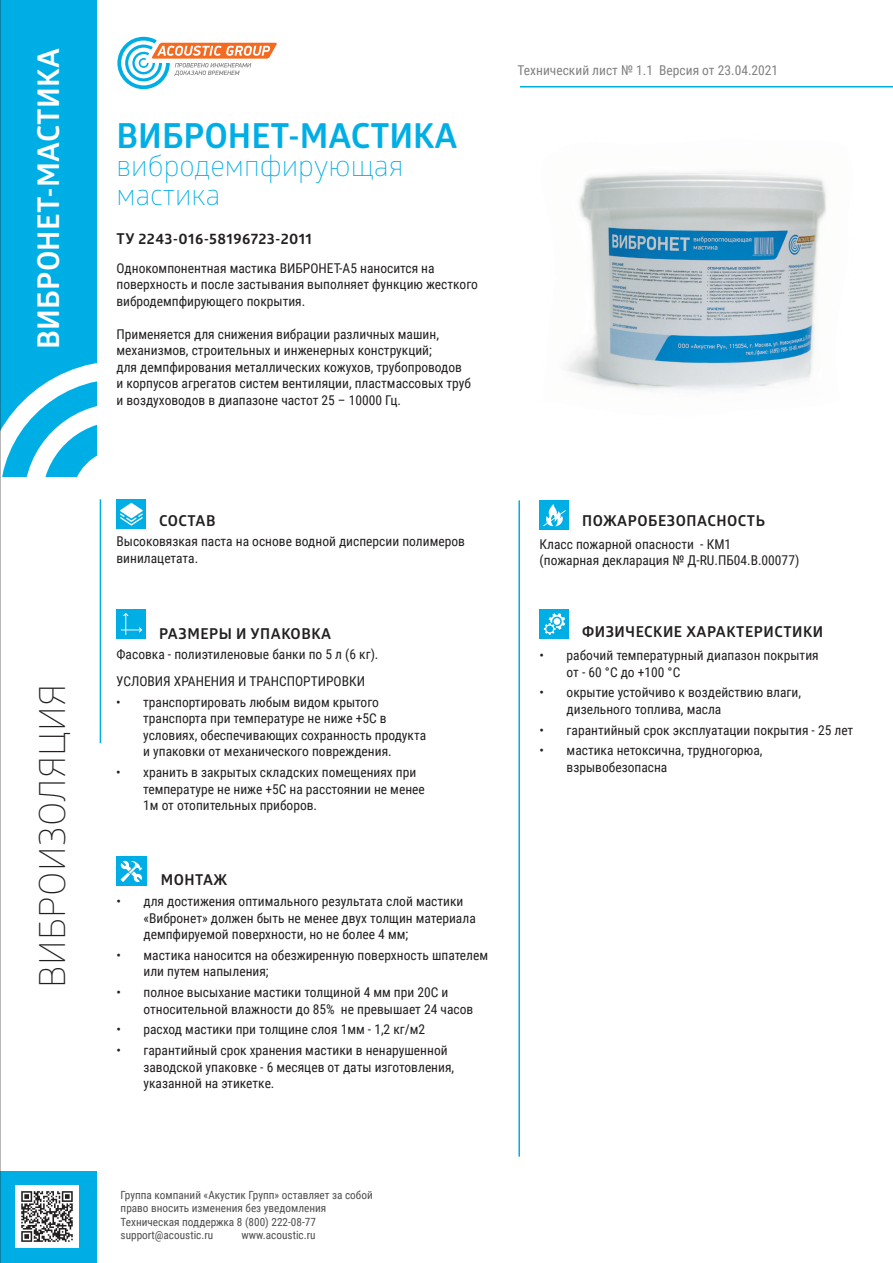
<style>
.page{position:relative;width:893px;height:1263px;background:#fff}
.page>*{position:absolute;margin:0;border:0;box-sizing:border-box;transform-origin:0 0}
.t1{font:300 36px "Glober";letter-spacing:.01em;color:#231f20}
.t2{font:700 34.5px "Glober";color:#00aee6}
.t3{font:700 30px "Glober";letter-spacing:.01em;color:#fff}
.t4{font:300 28.5px "Glober";color:#00aee6}
.t5{font:700 15px "Glober";letter-spacing:.035em;color:#231f20}
.t6{font:13.5px/16.5px "Roboto Condensed";color:#231f20}
.t7{font:11.25px/13.5px "Roboto Condensed";color:#231f20}
</style>
<div class="page">
<div style="left:0;top:0;width:97px;height:477px;background:#00aee6"></div>
<svg style="left:1px;top:363px;width:101px;height:275px"></svg>
<div style="left:24px;top:403px;width:193px;height:193px;border:18px solid #fff;border-radius:50%"></div>
<div style="left:72px;top:449px;width:97px;height:101px;border:18px solid #fff;border-radius:50%"></div>
<div style="left:0;top:1171px;width:97px;height:92px;background:#00aee6"></div>
<hr style="left:518px;top:500px;width:2px;height:657px;background:#00aee6">
<hr style="left:520px;top:86px;width:373px;height:1px;background:#00aee6">
<svg style="left:117px;top:37px;width:160px;height:52px"></svg>
<hr style="left:100px;top:499px;width:1px;height:244px;background:#00aee6">
<img style="left:16px;top:1185px;width:62px;height:62px">
<div style="left:116px;top:499px;width:30px;height:30px;background:#00aee6"></div>
<svg style="left:120px;top:503px;width:23px;height:22px"></svg>
<div style="left:116px;top:856px;width:31px;height:30px;background:#00aee6"></div>
<svg style="left:121px;top:861px;width:21px;height:21px"></svg>
<div style="left:116px;top:609px;width:30px;height:30px;background:#00aee6"></div>
<svg style="left:121px;top:613px;width:21px;height:22px"></svg>
<div style="left:540px;top:500px;width:29px;height:30px;background:#00aee6"></div>
<svg style="left:543px;top:504px;width:23px;height:22px"></svg>
<hr style="left:0;top:0;width:1px;height:1263px;background:#231f20">
<div style="left:540px;top:609px;width:29px;height:30px;background:#00aee6"></div>
<svg style="left:544px;top:613px;width:21px;height:22px"></svg>
<img style="left:567px;top:172px;width:259px;height:219px">
<p class="t3" style="left:28px;top:349px;width:302px;rotate:-90deg">ВИБРОНЕТ-МАСТИКА</p>
<p class="t1" style="left:27px;top:988px;width:306px;rotate:-90deg">ВИБРОИЗОЛЯЦИЯ</p>
<p class="t2" style="left:116px;top:111px;width:343px">ВИБРОНЕТ-МАСТИКА</p>
<p class="t4" style="left:116px;top:146px;width:288px">вибродемпфирующая</p>
<p class="t4" style="left:116px;top:175px;width:105px">мастика</p>
<p class="t5" style="left:117px;top:228px;width:197px">ТУ 2243-016-58196723-2011</p>
<p class="t6" style="left:116px;top:259px;width:363px">Однокомпонентная мастика ВИБРОНЕТ-А5 наносится на поверхность и после застывания выполняет функцию жесткого вибродемпфирующего покрытия.</p>
<p class="t6" style="left:116px;top:325px;width:356px">Применяется для снижения вибрации различных машин, механизмов, строительных и инженерных конструкций;<br>для демпфирования металлических кожухов, трубопроводов и корпусов агрегатов систем вентиляции, пластмассовых труб и воздуховодов в диапазоне частот 25 – 10000 Гц.</p>
<p class="t6" style="left:518px;top:62px;width:262px">Технический лист № 1.1 Версия от 23.04.2021</p>
<p class="t5" style="left:159px;top:510px;width:58px">СОСТАВ</p>
<p class="t6" style="left:116px;top:533px;width:350px">Высоковязкая паста на основе водной дисперсии полимеров винилацетата.</p>
<p class="t5" style="left:159px;top:623px;width:174px">РАЗМЕРЫ И УПАКОВКА</p>
<p class="t6" style="left:116px;top:645px;width:264px">Фасовка - полиэтиленовые банки по 5 л (6 кг).</p>
<p class="t6" style="left:116px;top:673px;width:250px">УСЛОВИЯ ХРАНЕНИЯ И ТРАНСПОРТИРОВКИ</p>
<p class="t6" style="left:143px;top:693px;width:284px;text-indent:-27px">• транспортировать любым видом крытого транспорта при температуре не ниже +5С в условиях, обеспечивающих сохранность продукта и упаковки от механического повреждения.</p>
<p class="t6" style="left:143px;top:764px;width:283px;text-indent:-27px">• хранить в закрытых складских помещениях при температуре не ниже +5С на расстоянии не менее<br>1м от отопительных приборов.</p>
<p class="t5" style="left:161px;top:869px;width:68px">МОНТАЖ</p>
<p class="t6" style="left:143px;top:892px;width:334px;text-indent:-27px">• для достижения оптимального результата слой мастики «Вибронет» должен быть не менее двух толщин материала демпфируемой поверхности, но не более 4 мм;</p>
<p class="t6" style="left:143px;top:946px;width:346px;text-indent:-27px">• мастика наносится на обезжиренную поверхность шпателем или путем напыления;</p>
<p class="t6" style="left:143px;top:983px;width:331px;text-indent:-27px">• полное высыхание мастики толщиной 4 мм при 20С и относительной влажности до 85% не превышает 24 часов</p>
<p class="t6" style="left:116px;top:1021px;width:310px">• расход мастики при толщине слоя 1мм - 1,2 кг/м2</p>
<p class="t6" style="left:143px;top:1041px;width:312px;text-indent:-27px">• гарантийный срок хранения мастики в ненарушенной заводской упаковке - 6 месяцев от даты изготовления, указанной на этикетке.</p>
<p class="t7" style="left:121px;top:1187px;width:254px">Группа компаний «Акустик Групп» оставляет за собой право вносить изменения без уведомления Техническая поддержка 8 (800) 222-08-77 support@acoustic.ru</p>
<p class="t7" style="left:242px;top:1228px;width:75px">www.acoustic.ru</p>
<p class="t5" style="left:582px;top:510px;width:184px">ПОЖАРОБЕЗОПАСНОСТЬ</p>
<p class="t6" style="left:540px;top:535px;width:261px">Класс пожарной опасности - КМ1<br>(пожарная декларация № Д-RU.ПБ04.В.00077)</p>
<p class="t5" style="left:582px;top:622px;width:243px">ФИЗИЧЕСКИЕ ХАРАКТЕРИСТИКИ</p>
<p class="t6" style="left:567px;top:647px;width:254px;text-indent:-27px">• рабочий температурный диапазон покрытия от - 60 °С до +100 °С</p>
<p class="t6" style="left:567px;top:684px;width:236px;text-indent:-27px">• окрытие устойчиво к воздействию влаги, дизельного топлива, масла</p>
<p class="t6" style="left:540px;top:721px;width:315px">• гарантийный срок эксплуатации покрытия - 25 лет</p>
<p class="t6" style="left:567px;top:742px;width:197px;text-indent:-27px">• мастика нетоксична, трудногорюа, взрывобезопасна</p>
</div>
